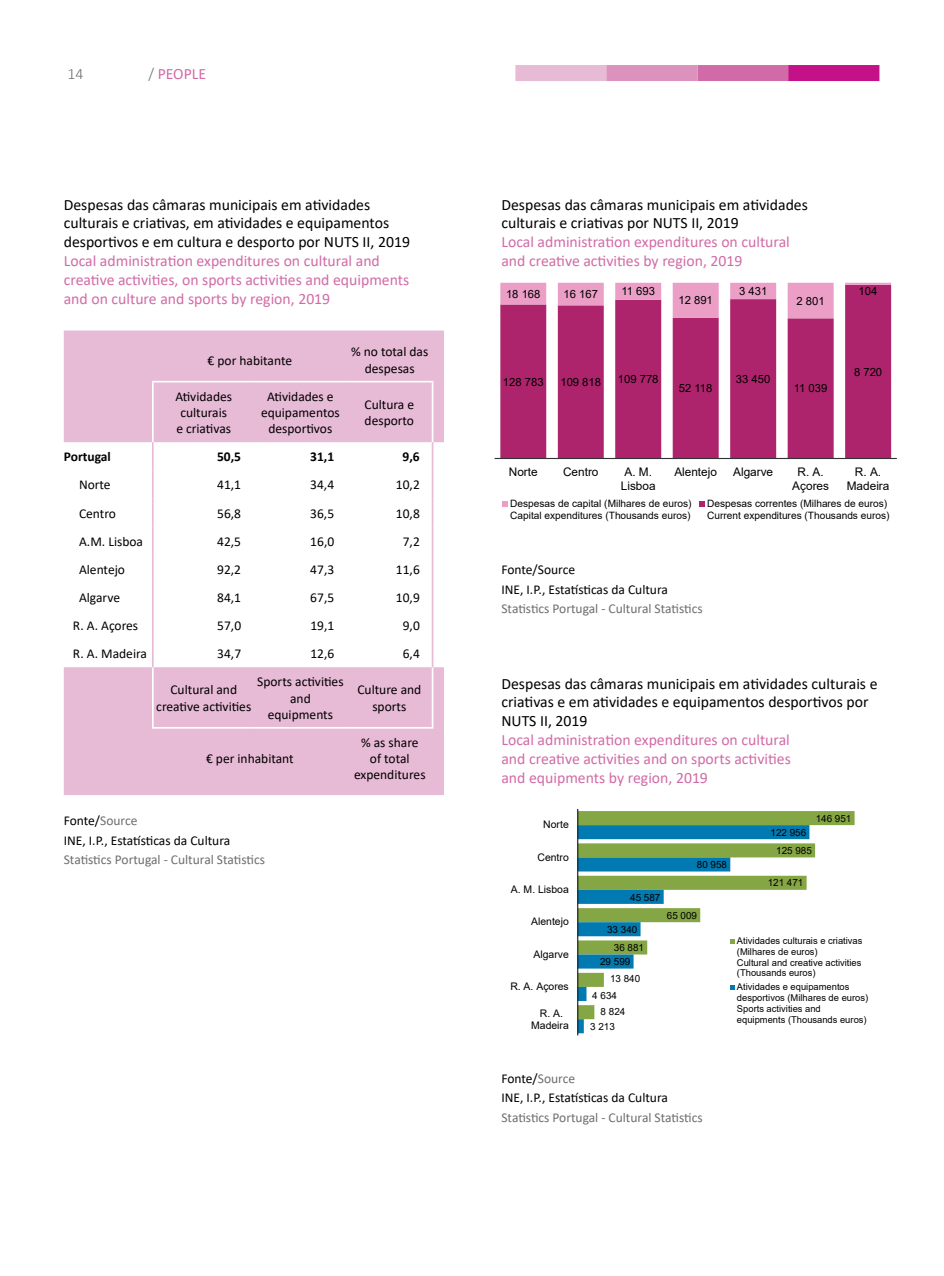
<style>
.page{position:relative;width:944px;height:1276px;background:#fff}
.page>*{position:absolute;margin:0;border:0;box-sizing:border-box;transform-origin:0 0}
.t1{font:15.75px/18.9px "Calibri";color:#d16ba7}
.t2{font:15.75px/18.9px "Calibri";color:#000}
.t3{font:300 15.75px "Calibri";color:#6d6e71}
.t4{font:13.5px/16.2px "Calibri";color:#000;text-align:center}
.t5{font:13.5px "Calibri";color:#6d6e71}
.t6{font:700 13.5px "Calibri";color:#000}
.t7{font:11.92px/13.5px "Arial";color:#000;text-align:center}
.t8{font:11.25px "Arial";color:#000}
.t9{font:10.35px/11.9px "Arial";color:#000;text-align:center}
.t10{font:10.12px/11.7px "Arial";color:#000}
.t11{font:9.9px "Arial";color:#000}
.t12{font:9.45px/10.8px "Arial";color:#000}
.s1{font-weight:300;color:#6d6e71}
.s2{color:#6d6e71}
</style>
<div class="page">
<div style="left:515px;top:65px;width:92px;height:16px;background:#e7bad5"></div>
<div style="left:606px;top:65px;width:92px;height:16px;background:#db92bc"></div>
<div style="left:698px;top:65px;width:91px;height:16px;background:#d16ba7"></div>
<div style="left:788px;top:65px;width:91px;height:16px;background:#c41188"></div>
<svg style="left:500px;top:318px;width:391px;height:140px;fill:#ae246c"></svg>
<svg style="left:500px;top:283px;width:391px;height:35px"></svg>
<hr style="left:495px;top:458px;width:402px;height:1px;background:#333">
<svg style="left:503px;top:501px;width:5px;height:5px"></svg>
<svg style="left:700px;top:501px;width:5px;height:5px"></svg>
<svg style="left:578px;top:811px;width:277px;height:47px;fill:#85a644"></svg>
<hr style="left:577px;top:809px;width:1px;height:226px;background:#000">
<svg style="left:578px;top:825px;width:231px;height:208px"></svg>
<svg style="left:64px;top:330px;width:380px;height:465px;fill:#e7bad5"></svg>
<hr style="left:152px;top:381px;width:102px;height:1px;background:#fff">
<hr style="left:152px;top:382px;width:2px;height:60px;background:#fff">
<hr style="left:254px;top:381px;width:93px;height:1px;background:#fff">
<hr style="left:347px;top:381px;width:86px;height:1px;background:#fff">
<hr style="left:432px;top:382px;width:1px;height:60px;background:#fff">
<hr style="left:152px;top:727px;width:102px;height:1px;background:#fff">
<hr style="left:254px;top:727px;width:93px;height:1px;background:#fff">
<hr style="left:347px;top:727px;width:86px;height:1px;background:#fff">
<hr style="left:152px;top:667px;width:2px;height:60px;background:#fff">
<hr style="left:432px;top:667px;width:1px;height:60px;background:#fff">
<hr style="left:152px;top:442px;width:2px;height:28px;background:#e7bad5">
<hr style="left:152px;top:470px;width:2px;height:28px;background:#e7bad5">
<hr style="left:152px;top:498px;width:2px;height:28px;background:#e7bad5">
<hr style="left:152px;top:526px;width:2px;height:29px;background:#e7bad5">
<hr style="left:152px;top:555px;width:2px;height:28px;background:#e7bad5">
<hr style="left:152px;top:583px;width:2px;height:28px;background:#e7bad5">
<hr style="left:152px;top:611px;width:2px;height:28px;background:#e7bad5">
<hr style="left:152px;top:639px;width:2px;height:28px;background:#e7bad5">
<svg style="left:432px;top:442px;width:1px;height:225px"></svg>
<p class="t3" style="left:67px;top:64px;width:17px">14</p>
<p class="t1" style="left:148px;top:64px;width:59px"><span class="s1">/</span> PEOPLE</p>
<p class="t2" style="left:64px;top:194px;width:348px">Despesas das câmaras municipais em atividades culturais e criativas, em atividades e equipamentos desportivos e em cultura e desporto por NUTS II, 2019</p>
<p class="t1" style="left:64px;top:251px;width:347px">Local administration expenditures on cultural and creative activities, on sports activities and equipments and on culture and sports by region, 2019</p>
<p class="t4" style="left:208px;top:352px;width:86px">€ por habitante</p>
<p class="t4" style="left:351px;top:343px;width:79px">% no total das despesas</p>
<p class="t4" style="left:175px;top:388px;width:58px;text-align:left">Atividades culturais e criativas</p>
<p class="t4" style="left:261px;top:388px;width:80px">Atividades e equipamentos desportivos</p>
<p class="t4" style="left:365px;top:396px;width:51px;text-align:left">Cultura e desporto</p>
<p class="t6" style="left:64px;top:447px;width:49px">Portugal</p>
<p class="t6" style="left:217px;top:447px;width:26px">50,5</p>
<p class="t6" style="left:310px;top:447px;width:26px">31,1</p>
<p class="t6" style="left:403px;top:447px;width:19px">9,6</p>
<p class="t4" style="left:79px;top:476px;width:33px">Norte</p>
<p class="t4" style="left:217px;top:476px;width:25px">41,1</p>
<p class="t4" style="left:310px;top:476px;width:25px">34,4</p>
<p class="t4" style="left:396px;top:476px;width:25px">10,2</p>
<p class="t4" style="left:79px;top:505px;width:39px">Centro</p>
<p class="t4" style="left:217px;top:505px;width:25px">56,8</p>
<p class="t4" style="left:310px;top:505px;width:25px">36,5</p>
<p class="t4" style="left:396px;top:505px;width:25px">10,8</p>
<p class="t4" style="left:79px;top:533px;width:66px">A.M. Lisboa</p>
<p class="t4" style="left:217px;top:533px;width:25px">42,5</p>
<p class="t4" style="left:310px;top:533px;width:25px">16,0</p>
<p class="t4" style="left:403px;top:533px;width:19px">7,2</p>
<p class="t4" style="left:79px;top:561px;width:48px">Alentejo</p>
<p class="t4" style="left:217px;top:561px;width:25px">92,2</p>
<p class="t4" style="left:310px;top:561px;width:25px">47,3</p>
<p class="t4" style="left:396px;top:561px;width:25px">11,6</p>
<p class="t4" style="left:79px;top:589px;width:43px">Algarve</p>
<p class="t4" style="left:217px;top:589px;width:25px">84,1</p>
<p class="t4" style="left:310px;top:589px;width:25px">67,5</p>
<p class="t4" style="left:396px;top:589px;width:25px">10,9</p>
<p class="t4" style="left:73px;top:617px;width:67px">R. A. Açores</p>
<p class="t4" style="left:217px;top:617px;width:25px">57,0</p>
<p class="t4" style="left:310px;top:617px;width:25px">19,1</p>
<p class="t4" style="left:403px;top:617px;width:19px">9,0</p>
<p class="t4" style="left:73px;top:645px;width:76px">R. A. Madeira</p>
<p class="t4" style="left:217px;top:645px;width:25px">34,7</p>
<p class="t4" style="left:310px;top:645px;width:25px">12,6</p>
<p class="t4" style="left:403px;top:645px;width:19px">6,4</p>
<p class="t4" style="left:156px;top:681px;width:96px">Cultural and creative activities</p>
<p class="t4" style="left:257px;top:673px;width:88px">Sports activities and equipments</p>
<p class="t4" style="left:357px;top:681px;width:65px">Culture and sports</p>
<p class="t4" style="left:206px;top:750px;width:89px">€ per inhabitant</p>
<p class="t4" style="left:354px;top:734px;width:73px">% as share of total expenditures</p>
<p class="t4" style="left:64px;top:811px;width:168px;line-height:19.3px;text-align:left">Fonte/<span class="s2">Source<br></span>INE, I.P., Estatísticas da Cultura</p>
<p class="t5" style="left:64px;top:850px;width:203px">Statistics Portugal - Cultural Statistics</p>
<p class="t2" style="left:501px;top:194px;width:308px">Despesas das câmaras municipais em atividades culturais e criativas por NUTS II, 2019</p>
<p class="t1" style="left:501px;top:232px;width:290px">Local administration expenditures on cultural and creative activities by region, 2019</p>
<p class="t8" style="left:506px;top:286px;width:36px">18 168</p>
<p class="t8" style="left:563px;top:286px;width:36px">16 167</p>
<p class="t8" style="left:621px;top:284px;width:35px">11 693</p>
<p class="t8" style="left:678px;top:292px;width:36px">12 891</p>
<p class="t8" style="left:739px;top:283px;width:30px">3 431</p>
<p class="t8" style="left:797px;top:293px;width:30px">2 801</p>
<p class="t8" style="left:503px;top:374px;width:42px">128 783</p>
<p class="t8" style="left:560px;top:374px;width:42px">109 818</p>
<p class="t8" style="left:618px;top:371px;width:42px">109 778</p>
<p class="t8" style="left:679px;top:380px;width:35px">52 118</p>
<p class="t8" style="left:736px;top:371px;width:36px">33 450</p>
<p class="t8" style="left:794px;top:381px;width:35px">11 039</p>
<p class="t8" style="left:859px;top:283px;width:20px">104</p>
<p class="t8" style="left:854px;top:364px;width:30px">8 720</p>
<p class="t7" style="left:509px;top:465px;width:30px">Norte</p>
<p class="t7" style="left:563px;top:465px;width:37px">Centro</p>
<p class="t7" style="left:621px;top:465px;width:36px">A. M.<br>Lisboa</p>
<p class="t7" style="left:674px;top:465px;width:44px">Alentejo</p>
<p class="t7" style="left:733px;top:465px;width:42px">Algarve</p>
<p class="t7" style="left:792px;top:465px;width:38px">R. A.<br>Açores</p>
<p class="t7" style="left:847px;top:465px;width:44px">R. A.<br>Madeira</p>
<p class="t10" style="left:510px;top:497px;width:183px">Despesas de capital (Milhares de euros)<br>Capital expenditures (Thousands euros)</p>
<p class="t10" style="left:707px;top:497px;width:184px">Despesas correntes (Milhares de euros)<br>Current expenditures (Thousands euros)</p>
<p class="t4" style="left:501px;top:559px;width:168px;line-height:19.3px;text-align:left">Fonte/Source<br>INE, I.P., Estatísticas da Cultura</p>
<p class="t5" style="left:501px;top:599px;width:203px">Statistics Portugal - Cultural Statistics</p>
<p class="t2" style="left:501px;top:673px;width:378px">Despesas das câmaras municipais em atividades culturais e criativas e em atividades e equipamentos desportivos por<br>NUTS II, 2019</p>
<p class="t1" style="left:501px;top:730px;width:291px;text-align:justify">Local administration expenditures on cultural and creative activities and on sports activities and equipments by region, 2019</p>
<p class="t9" style="left:543px;top:819px;width:27px">Norte</p>
<p class="t9" style="left:538px;top:851px;width:33px">Centro</p>
<p class="t9" style="left:511px;top:883px;width:59px">A. M. Lisboa</p>
<p class="t9" style="left:531px;top:916px;width:39px">Alentejo</p>
<p class="t9" style="left:533px;top:948px;width:37px">Algarve</p>
<p class="t9" style="left:510px;top:980px;width:60px">R. A. Açores</p>
<p class="t9" style="left:531px;top:1007px;width:39px">R. A.<br>Madeira</p>
<p class="t11" style="left:697px;top:858px;width:32px">80 958</p>
<p class="t11" style="left:630px;top:890px;width:32px">45 587</p>
<p class="t11" style="left:607px;top:922px;width:32px">33 340</p>
<p class="t11" style="left:600px;top:955px;width:32px">29 599</p>
<p class="t11" style="left:592px;top:988px;width:26px">4 634</p>
<p class="t11" style="left:590px;top:1020px;width:26px">3 213</p>
<p class="t11" style="left:667px;top:908px;width:32px">65 009</p>
<p class="t11" style="left:614px;top:941px;width:32px">36 881</p>
<p class="t11" style="left:610px;top:972px;width:32px">13 840</p>
<p class="t11" style="left:601px;top:1005px;width:26px">8 824</p>
<p class="t11" style="left:770px;top:825px;width:37px">122 956</p>
<p class="t11" style="left:816px;top:811px;width:37px">146 951</p>
<p class="t11" style="left:776px;top:844px;width:37px">125 985</p>
<p class="t11" style="left:768px;top:876px;width:37px">121 471</p>
<p class="t12" style="left:737px;top:935px;width:127px">Atividades culturais e criativas (Milhares de euros)<br>Cultural and creative activities (Thousands euros)</p>
<p class="t12" style="left:737px;top:981px;width:133px">Atividades e equipamentos desportivos (Milhares de euros)<br>Sports activities and equipments (Thousands euros)</p>
<p class="t4" style="left:501px;top:1068px;width:168px;line-height:19.3px;text-align:left">Fonte/<span class="s2">Source<br></span>INE, I.P., Estatísticas da Cultura</p>
<p class="t5" style="left:501px;top:1107px;width:203px">Statistics Portugal - Cultural Statistics</p>
</div>
